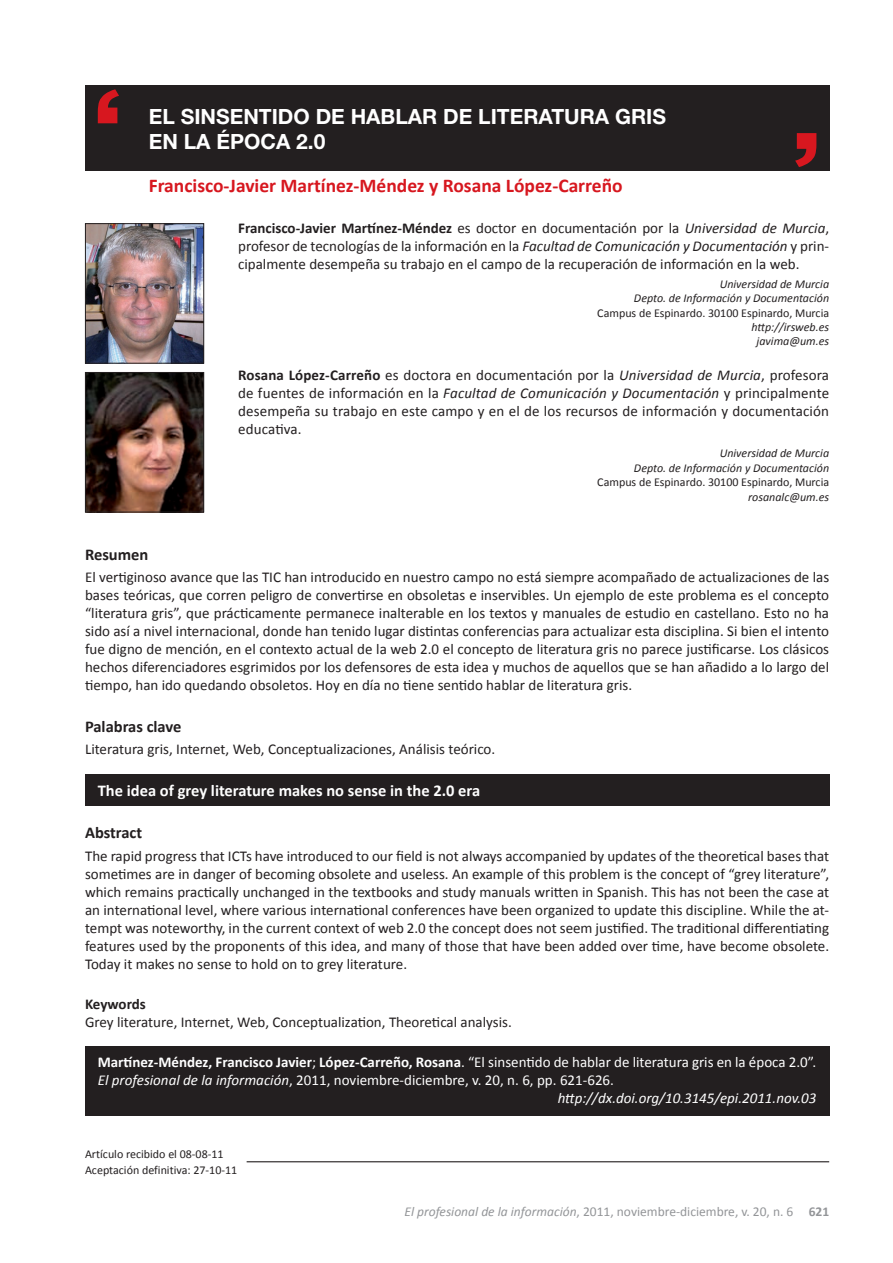
<style>
.page{position:relative;width:893px;height:1263px;background:#fff}
.page>*{position:absolute;margin:0;border:0;box-sizing:border-box;transform-origin:0 0}
.t1{font:700 21px "Helvetica Neue";color:#fff}
.t2{font:700 19.5px "Calibri";color:#d7171f}
.t3{font:700 16.5px "Calibri";color:#fff}
.t4{font:700 16.5px "Calibri";color:#231f20}
.t5{font:15px/18px "Calibri";color:#231f20;text-align:justify}
.t6{font:15px "Calibri";color:#fff}
.t7{font:italic 15px "Calibri";color:#fff}
.t8{font:700 15px "Calibri";letter-spacing:-.01em;color:#231f20}
.t9{font:13.5px "Calibri";color:#939598}
.t10{font:italic 12px/14.4px "Calibri";color:#231f20;text-align:right}
.t11{font:12px/15.6px "Calibri";color:#231f20}
.s1{font-weight:700}
.s2{font-style:italic}
</style>
<div class="page">
<div style="left:85px;top:1046px;width:744px;height:69px;background:#231f20"></div>
<div style="left:85px;top:85px;width:744px;height:85px;background:#231f20"></div>
<svg style="left:795px;top:133px;width:21px;height:34px"></svg>
<svg style="left:98px;top:89px;width:21px;height:34px"></svg>
<div style="left:85px;top:774px;width:744px;height:32px;background:#231f20"></div>
<hr style="left:247px;top:1161px;width:582px;height:1px;background:#231f20">
<img style="left:87px;top:225px;width:115px;height:137px">
<div style="left:85px;top:223px;width:119px;height:141px;border:1px solid #231f20"></div>
<img style="left:87px;top:374px;width:115px;height:136px">
<div style="left:85px;top:372px;width:119px;height:140px;border:1px solid #231f20"></div>
<h1 class="t1" style="left:149px;top:104px;width:124px">EL SI NSENTIDO</h1>
<h1 class="t1" style="left:316px;top:104px;width:66px">DE HABLAR</h1>
<h1 class="t1" style="left:443px;top:104px;width:49px">DE LITERATURA</h1>
<h1 class="t1" style="left:615px;top:104px;width:14px">GRIS</h1>
<h1 class="t1" style="left:149px;top:129px;width:98px">EN LA ÉPOCA</h1>
<h1 class="t1" style="left:296px;top:129px;width:31px">2.0</h1>
<h2 class="t2" style="left:149px;top:173px;width:475px">Francisco-Javier Martínez-Méndez y Rosana López-Carreño</h2>
<p class="t5" style="left:238px;top:219px;width:593px"><span class="s1">Francisco-Javier Martínez-Méndez</span> es doctor en documentación por la <span class="s2">Universidad de Murcia</span>, profesor de tecnologías de la información en la <span class="s2">Facultad de Comunicación y Documentación</span> y prin&shy;cipalmente desempeña su trabajo en el campo de la recuperación de información en la web.</p>
<p class="t10" style="left:634px;top:276px;width:197px">Universidad de Murcia<br>Depto. de Información y Documentación</p>
<p class="t11" style="left:597px;top:305px;width:233px">Campus de Espinardo. 30100 Espinardo, Murcia</p>
<p class="t10" style="left:751px;top:319px;width:79px;text-align:center">http://irsweb.es javima@um.es</p>
<p class="t5" style="left:238px;top:366px;width:592px"><span class="s1">Rosana López-Carreño</span> es doctora en documentación por la <span class="s2">Universidad de Murcia</span>, profesora de fuentes de información en la <span class="s2">Facultad de Comunicación y Documentación</span> y principalmente desempeña su trabajo en este campo y en el de los recursos de información y documentación educativa.</p>
<p class="t10" style="left:634px;top:446px;width:197px">Universidad de Murcia<br>Depto. de Información y Documentación</p>
<p class="t11" style="left:597px;top:474px;width:233px">Campus de Espinardo. 30100 Espinardo, Murcia</p>
<p class="t10" style="left:748px;top:489px;width:82px">rosanalc@um.es</p>
<p class="t4" style="left:85px;top:544px;width:65px">Resumen</p>
<p class="t5" style="left:85px;top:568px;width:746px">El vertiginoso avance que las TIC han introducido en nuestro campo no está siempre acompañado de actualizaciones de las bases teóricas, que corren peligro de convertirse en obsoletas e inservibles. Un ejemplo de este problema es el concepto “literatura gris”, que prácticamente permanece inalterable en los textos y manuales de estudio en castellano. Esto no ha sido así a nivel internacional, donde han tenido lugar distintas conferencias para actualizar esta disciplina. Si bien el intento fue digno de mención, en el contexto actual de la web 2.0 el concepto de literatura gris no parece justificarse. Los clásicos hechos diferenciadores esgrimidos por los defensores de esta idea y muchos de aquellos que se han añadido a lo largo del tiempo, han ido quedando obsoletos. Hoy en día no tiene sentido hablar de literatura gris.</p>
<p class="t4" style="left:85px;top:716px;width:98px">Palabras clave</p>
<p class="t5" style="left:85px;top:740px;width:412px">Literatura gris, Internet, Web, Conceptualizaciones, Análisis teórico.</p>
<p class="t3" style="left:98px;top:780px;width:384px">The idea of grey literature makes no sense in the 2.0 era</p>
<p class="t4" style="left:85px;top:822px;width:59px">Abstract</p>
<p class="t5" style="left:85px;top:847px;width:746px">The rapid progress that ICTs have introduced to our field is not always accompanied by updates of the theoretical bases that sometimes are in danger of becoming obsolete and useless. An example of this problem is the concept of “grey literature”, which remains practically unchanged in the textbooks and study manuals written in Spanish. This has not been the case at an international level, where various international conferences have been organized to update this discipline. While the at&shy;tempt was noteworthy, in the current context of web 2.0 the concept does not seem justified. The traditional differentiating features used by the proponents of this idea, and many of those that have been added over time, have become obsolete.<br>Today it makes no sense to hold on to grey literature.</p>
<p class="t8" style="left:85px;top:994px;width:62px">Keywords</p>
<p class="t5" style="left:85px;top:1013px;width:428px">Grey literature, Internet, Web, Conceptualization, Theoretical analysis.</p>
<p class="t6" style="left:98px;top:1052px;width:720px"><span class="s1">Martínez-Méndez, Francisco Javier</span>; <span class="s1">López-Carreño, Rosana</span>. “El sinsentido de hablar de literatura gris en la época 2.0”.</p>
<p class="t6" style="left:98px;top:1070px;width:518px"><span class="s2">El profesional de la información</span>, 2011, noviembre-diciembre, v. 20, n. 6, pp. 621-626.</p>
<p class="t7" style="left:558px;top:1088px;width:260px">http://dx.doi.org/10.3145/epi.2011.nov.03</p>
<p class="t11" style="left:85px;top:1146px;width:154px">Artículo recibido el 08-08-11<br>Aceptación definitiva: 27-10-11</p>
<p class="t9" style="left:404px;top:1203px;width:426px"><span class="s2">El profesional de la información</span>, 2011, noviembre-diciembre, v. 20, n. 6 <span class="s1">621</span></p>
</div>
